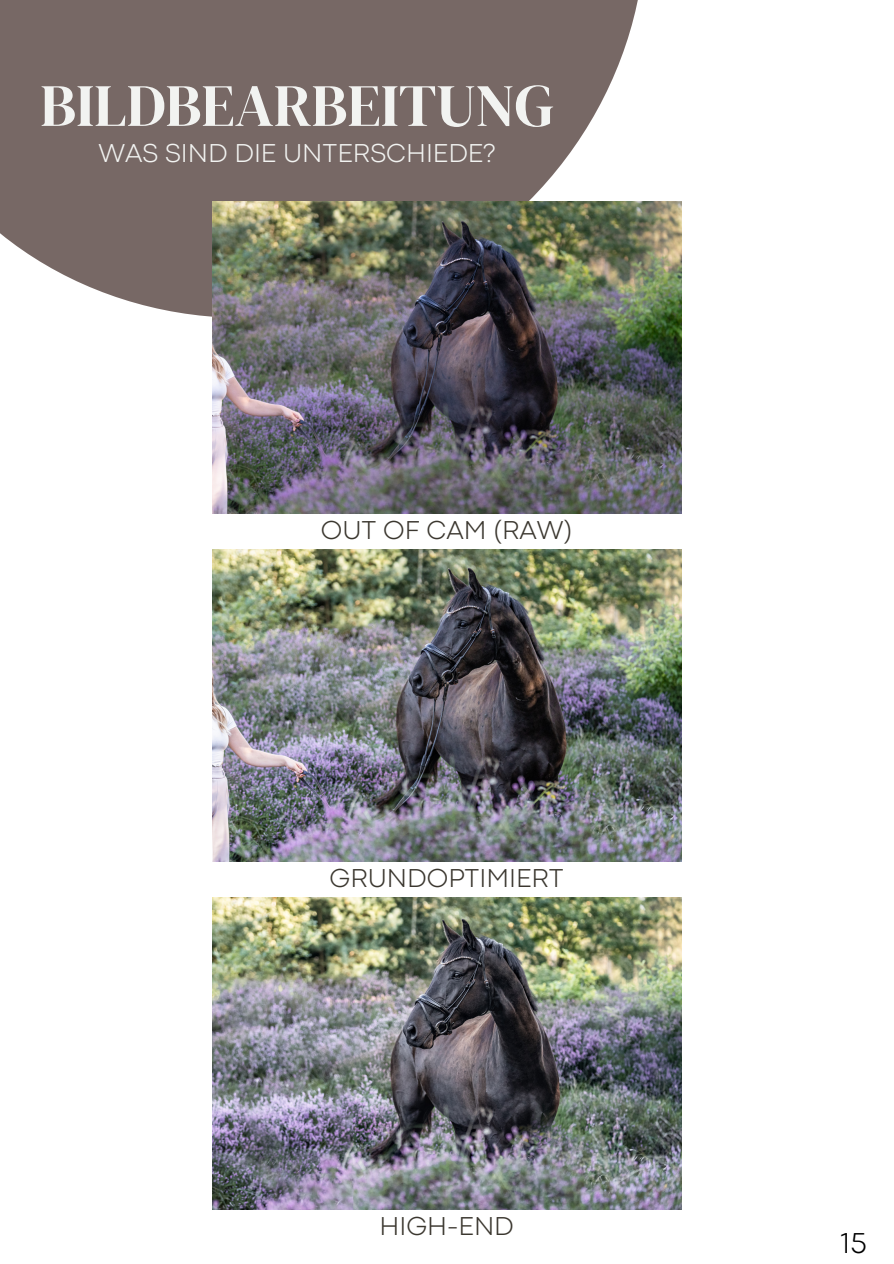
<style>
.page{position:relative;width:894px;height:1264px;background:#fff}
.page>*{position:absolute;margin:0;border:0;box-sizing:border-box;transform-origin:0 0}
.t1{font:60px "DM Serif Display";color:#f2f3f1}
.t2{font:300 30px "Codec Pro";color:#000}
.t3{font:300 27px "Codec Pro";color:#3b372f}
.t4{font:300 27px "Codec Pro";color:#f2f3f1}
</style>
<div class="page">
<svg style="left:0;top:0;width:677px;height:331px;fill:#776865"></svg>
<img style="left:213px;top:202px;width:468px;height:311px">
<img style="left:213px;top:549px;width:468px;height:312px">
<img style="left:213px;top:897px;width:468px;height:312px">
<h1 class="t1" style="left:40px;top:64px;width:515px">BILDBEARBEITUNG</h1>
<p class="t4" style="left:98px;top:144px;width:398px">WAS SIND DIE UNTERSCHIEDE?</p>
<p class="t3" style="left:321px;top:520px;width:253px">OUT OF CAM (RAW)</p>
<p class="t3" style="left:329px;top:868px;width:235px">GRUNDOPTIMIERT</p>
<p class="t3" style="left:379px;top:1216px;width:136px">HIGH-END</p>
<p class="t2" style="left:840px;top:1232px;width:28px">15</p>
</div>
